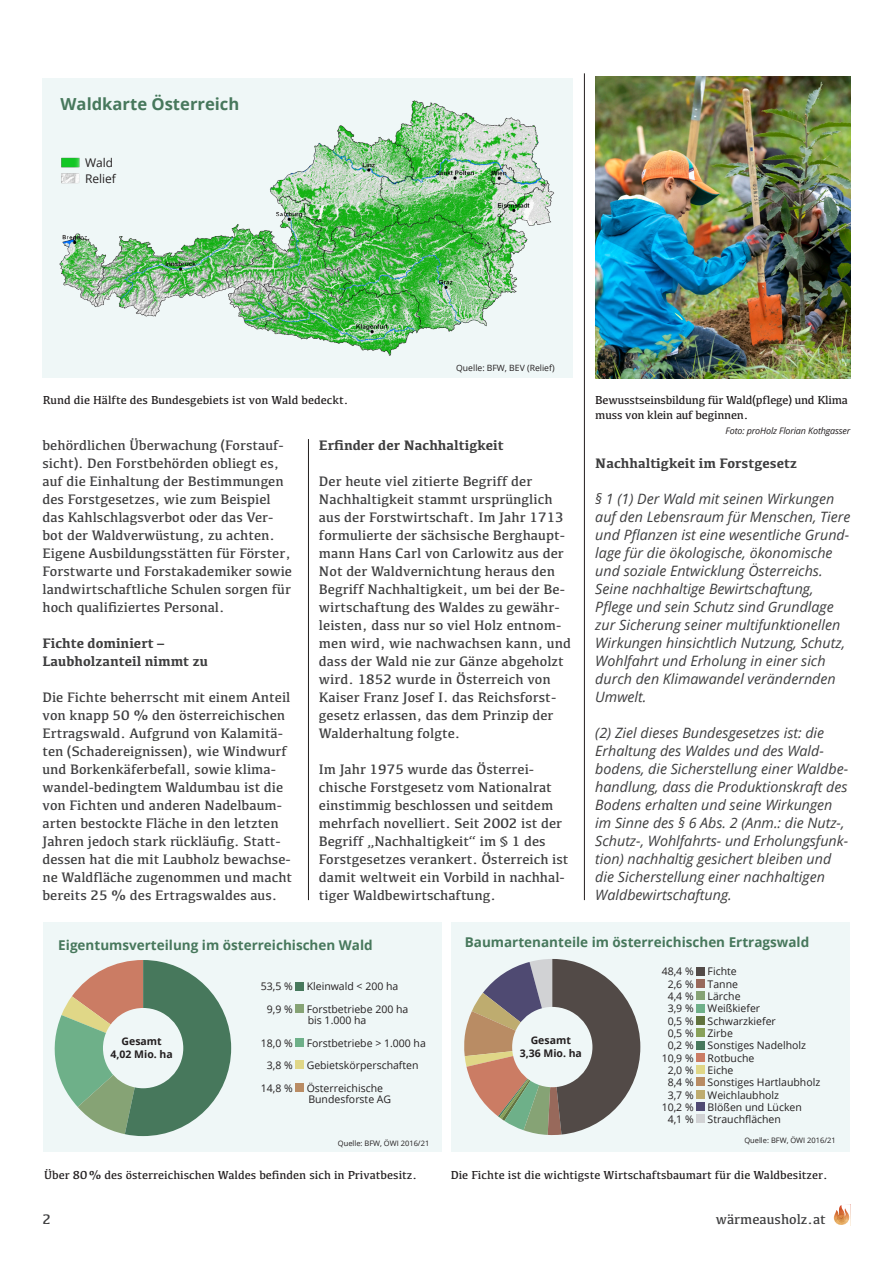
<style>
.page{position:relative;width:893px;height:1263px;background:#fff}
.page>*{position:absolute;margin:0;border:0;box-sizing:border-box;transform-origin:0 0}
.t1{font:700 16.65px "Open Sans";color:#47785c}
.t2{font:14.25px/18px "Kefa";color:#3e3e3f}
.t3{font:italic 14.25px/18px "Open Sans";color:#3e3e3f}
.t4{font:700 14.25px/18px "Kefa";color:#3e3e3f}
.t5{font:700 13.5px "Open Sans";color:#47785c}
.t6{font:12px/14.4px "Kefa";color:#231f20}
.t7{font:12px "Open Sans";color:#231f20}
.t8{font:10.5px/11.2px "Open Sans";color:#231f20}
.t9{font:700 10.5px/12.6px "Open Sans";color:#231f20;text-align:center}
.t10{font:italic 9px "Open Sans";letter-spacing:-.015em;color:#231f20}
.t11{font:8.7px "Open Sans";color:#231f20}
.t12{font:7.5px "Open Sans";color:#231f20}
</style>
<div class="page">
<div style="left:451px;top:922px;width:399px;height:229px;background:#eff7f7"></div>
<svg style="left:464px;top:959px;width:176px;height:176px"></svg>
<div style="left:512px;top:1007px;width:80px;height:80px;background:#eff7f7;border-radius:50%"></div>
<hr style="left:308px;top:439px;width:1px;height:461px;background:#231f20">
<hr style="left:584px;top:73px;width:1px;height:827px;background:#231f20">
<svg style="left:833px;top:1204px;width:18px;height:22px"></svg>
<img style="left:595px;top:76px;width:255px;height:302px">
<div style="left:43px;top:922px;width:399px;height:229px;background:#eff7f7"></div>
<svg style="left:54px;top:960px;width:177px;height:176px"></svg>
<div style="left:103px;top:1008px;width:80px;height:80px;background:#eff7f7;border-radius:50%"></div>
<div style="left:295px;top:982px;width:9px;height:8px;background:#47785c"></div>
<div style="left:295px;top:1004px;width:9px;height:9px;background:#86a375"></div>
<div style="left:295px;top:1038px;width:9px;height:8px;background:#6eb089"></div>
<div style="left:295px;top:1060px;width:9px;height:9px;background:#e0d787"></div>
<div style="left:295px;top:1083px;width:9px;height:8px;background:#b98c64"></div>
<div style="left:696px;top:967px;width:9px;height:8px;background:#524a47"></div>
<div style="left:696px;top:979px;width:9px;height:9px;background:#98695b"></div>
<div style="left:696px;top:991px;width:9px;height:9px;background:#86a375"></div>
<div style="left:696px;top:1004px;width:9px;height:8px;background:#6eb089"></div>
<div style="left:696px;top:1016px;width:9px;height:9px;background:#61733e"></div>
<div style="left:696px;top:1028px;width:9px;height:9px;background:#88a159"></div>
<div style="left:696px;top:1041px;width:9px;height:8px;background:#47785c"></div>
<div style="left:696px;top:1053px;width:9px;height:8px;background:#cb7c64"></div>
<div style="left:696px;top:1065px;width:9px;height:9px;background:#e0d787"></div>
<div style="left:696px;top:1078px;width:9px;height:8px;background:#b98c64"></div>
<div style="left:696px;top:1090px;width:9px;height:8px;background:#beac6f"></div>
<div style="left:696px;top:1102px;width:9px;height:9px;background:#4f4a72"></div>
<div style="left:696px;top:1115px;width:9px;height:8px;background:#d1d2d4"></div>
<div style="left:43px;top:78px;width:530px;height:299px;background:#eff7f7"></div>
<img style="left:59px;top:100px;width:496px;height:256px">
<div style="left:52px;top:144px;width:75px;height:40px;background:#eff7f7"></div>
<img style="left:61px;top:157px;width:19px;height:11px">
<img style="left:59px;top:173px;width:26px;height:13px">
<p class="t1" style="left:61px;top:92px;width:180px">Waldkarte Österreich</p>
<p class="t7" style="left:85px;top:155px;width:30px">Wald</p>
<p class="t7" style="left:85px;top:170px;width:32px">Relief</p>
<p class="t6" style="left:43px;top:393px;width:307px">Rund die Hälfte des Bundesgebiets ist von Wald bedeckt.</p>
<p class="t11" style="left:456px;top:362px;width:100px">Quelle: BFW, BEV (Relief)</p>
<p class="t2" style="left:43px;top:436px;width:251px">behördlichen Überwachung (Forstauf&shy;sicht). Den Forstbehörden obliegt es, auf die Einhaltung der Bestimmungen des Forstgesetzes, wie zum Beispiel das Kahlschlagsverbot oder das Ver&shy;bot der Waldverwüstung, zu achten.<br>Eigene Ausbildungsstätten für Förster, Forstwarte und Forstakademiker sowie landwirtschaftliche Schulen sorgen für hoch qualifiziertes Personal.</p>
<p class="t4" style="left:43px;top:633px;width:167px">Fichte dominiert –<br>Laubholzanteil nimmt zu</p>
<p class="t2" style="left:43px;top:688px;width:251px">Die Fichte beherrscht mit einem Anteil von knapp 50 % den österreichischen Ertragswald. Aufgrund von Kalamitä&shy;ten (Schadereignissen), wie Windwurf und Borkenkäferbefall, sowie klima&shy;wandel-bedingtem Waldumbau ist die von Fichten und anderen Nadelbaum&shy;arten bestockte Fläche in den letzten Jahren jedoch stark rückläufig. Statt&shy;dessen hat die mit Laubholz bewachse&shy;ne Waldfläche zugenommen und macht bereits 25 % des Ertragswaldes aus.</p>
<p class="t4" style="left:319px;top:435px;width:186px">Erfinder der Nachhaltigkeit</p>
<p class="t2" style="left:319px;top:472px;width:254px">Der heute viel zitierte Begriff der Nachhaltigkeit stammt ursprünglich aus der Forstwirtschaft. Im Jahr 1713 formulierte der sächsische Berghaupt&shy;mann Hans Carl von Carlowitz aus der Not der Waldvernichtung heraus den Begriff Nachhaltigkeit, um bei der Be&shy;wirtschaftung des Waldes zu gewähr&shy;leisten, dass nur so viel Holz entnom&shy;men wird, wie nachwachsen kann, und dass der Wald nie zur Gänze abgeholzt wird. 1852 wurde in Österreich von Kaiser Franz Josef I. das Reichsforst&shy;gesetz erlassen, das dem Prinzip der Walderhaltung folgte.</p>
<p class="t2" style="left:319px;top:760px;width:251px">Im Jahr 1975 wurde das Österrei&shy;chische Forstgesetz vom Nationalrat einstimmig beschlossen und seitdem mehrfach novelliert. Seit 2002 ist der Begriff „Nachhaltigkeit“ im § 1 des Forstgesetzes verankert. Österreich ist damit weltweit ein Vorbild in nachhal&shy;tiger Waldbewirtschaftung.</p>
<p class="t6" style="left:595px;top:393px;width:254px">Bewusstseinsbildung für Wald(pflege) und Klima muss von klein auf beginnen.</p>
<p class="t10" style="left:726px;top:424px;width:126px">Foto: proHolz Florian Kothgasser</p>
<p class="t4" style="left:595px;top:453px;width:203px">Nachhaltigkeit im Forstgesetz</p>
<p class="t3" style="left:595px;top:489px;width:257px">§ 1 (1) Der Wald mit seinen Wirkungen auf den Lebensraum für Menschen, Tiere und Pflanzen ist eine wesentliche Grund&shy;lage für die ökologische, ökonomische und soziale Entwicklung Österreichs.<br>Seine nachhaltige Bewirtschaftung, Pflege und sein Schutz sind Grundlage zur Sicherung seiner multifunktionellen Wirkungen hinsichtlich Nutzung, Schutz, Wohlfahrt und Erholung in einer sich durch den Klimawandel verändernden Umwelt.</p>
<p class="t3" style="left:595px;top:723px;width:254px">(2) Ziel dieses Bundesgesetzes ist: die Erhaltung des Waldes und des Wald&shy;bodens, die Sicherstellung einer Waldbe&shy;handlung, dass die Produktionskraft des Bodens erhalten und seine Wirkungen im Sinne des § 6 Abs. 2 (Anm.: die Nutz-, Schutz-, Wohlfahrts- und Erholungsfunk&shy;tion) nachhaltig gesichert bleiben und die Sicherstellung einer nachhaltigen Waldbewirtschaftung.</p>
<p class="t5" style="left:58px;top:935px;width:316px">Eigentumsverteilung im österreichischen Wald</p>
<p class="t8" style="left:261px;top:980px;width:33px">53,5 %</p>
<p class="t8" style="left:307px;top:980px;width:93px">Kleinwald &lt; 200 ha</p>
<p class="t8" style="left:267px;top:1003px;width:27px">9,9 %</p>
<p class="t8" style="left:307px;top:1003px;width:103px">Forstbetriebe 200 ha bis 1.000 ha</p>
<p class="t8" style="left:261px;top:1037px;width:33px">18,0 %</p>
<p class="t8" style="left:307px;top:1037px;width:121px">Forstbetriebe &gt; 1.000 ha</p>
<p class="t8" style="left:267px;top:1059px;width:27px">3,8 %</p>
<p class="t8" style="left:307px;top:1059px;width:113px">Gebietskörperschaften</p>
<p class="t8" style="left:261px;top:1082px;width:33px">14,8 %</p>
<p class="t8" style="left:307px;top:1082px;width:86px">Österreichische<br>Bundesforste AG</p>
<p class="t12" style="left:338px;top:1138px;width:93px">Quelle: BFW, ÖWI 2016/21</p>
<p class="t6" style="left:44px;top:1167px;width:374px">Über 80% des österreichischen Waldes befinden sich in Privatbesitz.</p>
<p class="t9" style="left:111px;top:1034px;width:64px">Gesamt<br>4,02 Mio. ha</p>
<p class="t5" style="left:465px;top:932px;width:346px">Baumartenanteile im österreichischen Ertragswald</p>
<p class="t8" style="left:662px;top:966px;width:33px">48,4 %</p>
<p class="t8" style="left:708px;top:966px;width:31px">Fichte</p>
<p class="t8" style="left:668px;top:978px;width:27px">2,6 %</p>
<p class="t8" style="left:708px;top:978px;width:32px">Tanne</p>
<p class="t8" style="left:668px;top:990px;width:27px">4,4 %</p>
<p class="t8" style="left:708px;top:990px;width:34px">Lärche</p>
<p class="t8" style="left:668px;top:1002px;width:27px">3,9 %</p>
<p class="t8" style="left:708px;top:1002px;width:54px">Weißkiefer</p>
<p class="t8" style="left:668px;top:1015px;width:27px">0,5 %</p>
<p class="t8" style="left:708px;top:1015px;width:70px">Schwarzkiefer</p>
<p class="t8" style="left:668px;top:1027px;width:27px">0,5 %</p>
<p class="t8" style="left:708px;top:1027px;width:27px">Zirbe</p>
<p class="t8" style="left:668px;top:1039px;width:27px">0,2 %</p>
<p class="t8" style="left:708px;top:1039px;width:100px">Sonstiges Nadelholz</p>
<p class="t8" style="left:662px;top:1052px;width:33px">10,9 %</p>
<p class="t8" style="left:708px;top:1052px;width:48px">Rotbuche</p>
<p class="t8" style="left:668px;top:1064px;width:27px">2,0 %</p>
<p class="t8" style="left:708px;top:1064px;width:27px">Eiche</p>
<p class="t8" style="left:668px;top:1076px;width:27px">8,4 %</p>
<p class="t8" style="left:708px;top:1076px;width:114px">Sonstiges Hartlaubholz</p>
<p class="t8" style="left:668px;top:1089px;width:27px">3,7 %</p>
<p class="t8" style="left:708px;top:1089px;width:73px">Weichlaubholz</p>
<p class="t8" style="left:662px;top:1101px;width:33px">10,2 %</p>
<p class="t8" style="left:708px;top:1101px;width:96px">Blößen und Lücken</p>
<p class="t8" style="left:668px;top:1113px;width:27px">4,1 %</p>
<p class="t8" style="left:708px;top:1113px;width:75px">Strauchflächen</p>
<p class="t12" style="left:744px;top:1135px;width:93px">Quelle: BFW, ÖWI 2016/21</p>
<p class="t6" style="left:451px;top:1167px;width:379px">Die Fichte ist die wichtigste Wirtschaftsbaumart für die Waldbesitzer.</p>
<p class="t9" style="left:520px;top:1033px;width:64px">Gesamt<br>3,36 Mio. ha</p>
<p class="t2" style="left:43px;top:1210px;width:10px">2</p>
<p class="t2" style="left:716px;top:1210px;width:112px">wärmeausholz.at</p>
</div>
